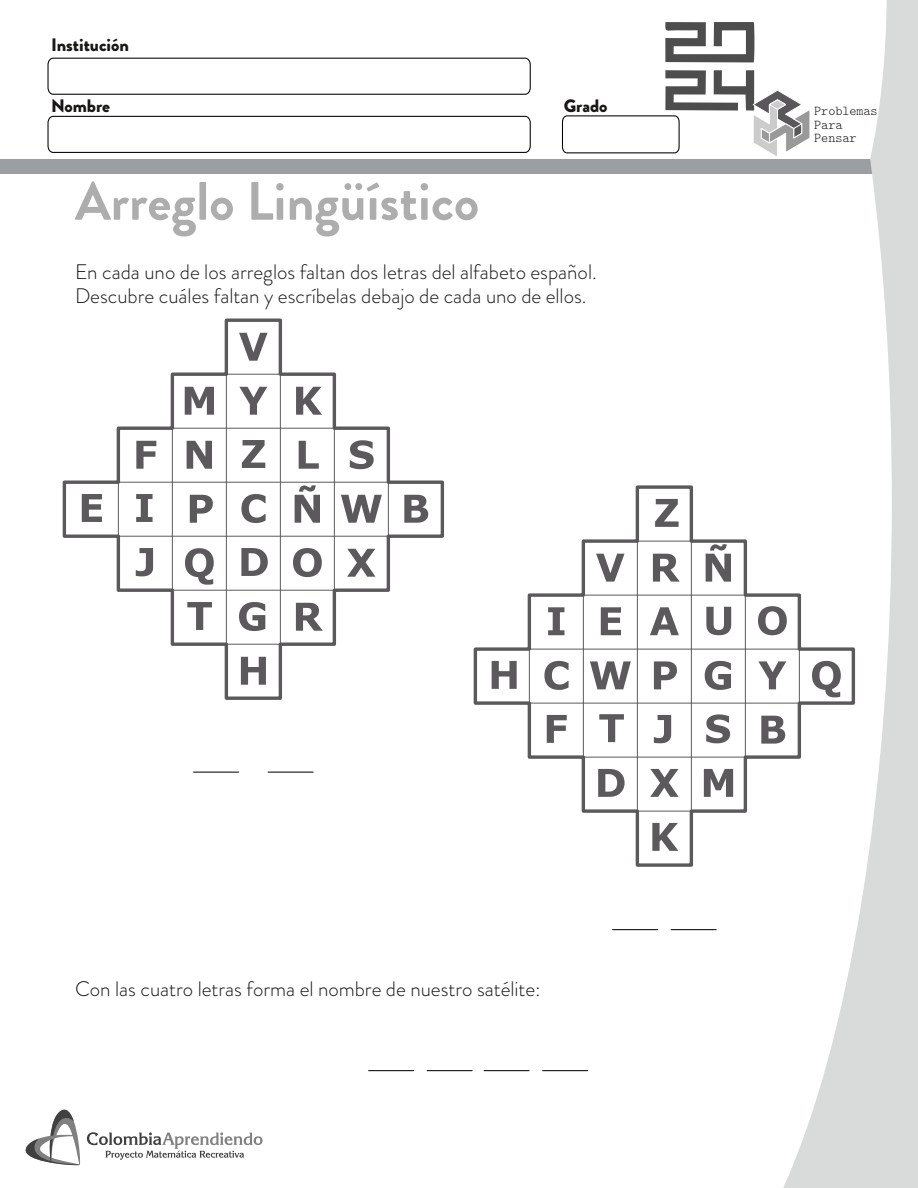
<style>
.page{position:relative;width:918px;height:1188px;background:#fff}
.page>*{position:absolute;margin:0;border:0;box-sizing:border-box;transform-origin:0 0}
.t1{font:700 54px "Brandon Grotesque";color:#adadad}
.t2{font:300 21px/24px "Brandon Grotesque";color:#181715}
.t3{font:900 18px "Brandon Grotesque";letter-spacing:-.005em;color:#181715}
.t4{font:13.5px/13.5px "LM Mono Lt 10";letter-spacing:-.005em;color:#181715}
</style>
<div class="page">
<div style="left:0;top:159px;width:918px;height:15px;background:#9b9fa4"></div>
<svg style="left:783px;top:0;width:135px;height:1188px"></svg>
<svg style="left:87px;top:1132px;width:176px;height:28px"></svg>
<svg style="left:26px;top:1110px;width:54px;height:55px"></svg>
<svg style="left:47px;top:57px;width:484px;height:38px"></svg>
<svg style="left:47px;top:115px;width:484px;height:38px"></svg>
<svg style="left:562px;top:22px;width:248px;height:135px"></svg>
<hr style="left:369px;top:1070px;width:45px;height:1px;background:#181715">
<hr style="left:427px;top:1070px;width:45px;height:1px;background:#181715">
<hr style="left:484px;top:1070px;width:45px;height:1px;background:#181715">
<hr style="left:543px;top:1070px;width:45px;height:1px;background:#181715">
<hr style="left:613px;top:929px;width:45px;height:1px;background:#181715">
<hr style="left:671px;top:929px;width:45px;height:1px;background:#181715">
<hr style="left:194px;top:772px;width:45px;height:1px;background:#181715">
<hr style="left:268px;top:772px;width:45px;height:1px;background:#181715">
<svg style="left:63px;top:319px;width:381px;height:381px"></svg>
<svg style="left:474px;top:485px;width:381px;height:382px"></svg>
<p class="t3" style="left:51px;top:32px;width:79px">Institución</p>
<p class="t3" style="left:51px;top:93px;width:61px">Nombre</p>
<p class="t3" style="left:564px;top:93px;width:45px">Grado</p>
<h1 class="t1" style="left:75px;top:163px;width:406px">Arreglo Lingüístico</h1>
<p class="t2" style="left:75px;top:260px;width:523px">En cada uno de los arreglos faltan dos letras del alfabeto español.<br>Descubre cuáles faltan y escríbelas debajo de cada uno de ellos.</p>
<p class="t4" style="left:814px;top:104px;width:65px">Problemas<br>Para<br>Pensar</p>
<p class="t2" style="left:75px;top:977px;width:467px">Con las cuatro letras forma el nombre de nuestro satélite:</p>
</div>
